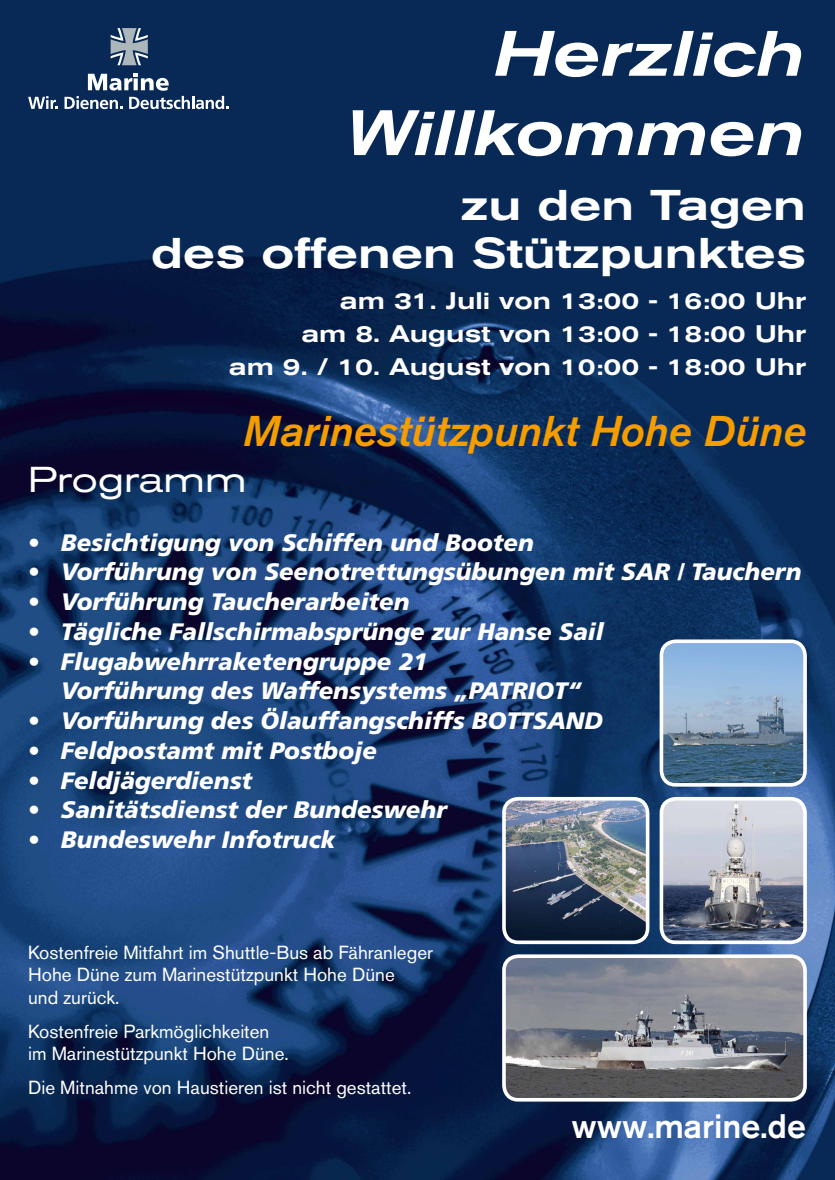
<style>
.page{position:relative;width:835px;height:1180px;background:#fff}
.page>*{position:absolute;margin:0;border:0;box-sizing:border-box;transform-origin:0 0}
.t1{font:italic 500 expanded 63.42px/79.3px "Akzidenz Grotesk BQ";color:#fff;text-align:right}
.t2{font:500 expanded 42.63px/47.6px "Akzidenz Grotesk BQ";color:#fff;text-align:right}
.t3{font:italic 42.63px "Akzidenz Grotesk BQ Med";color:#f59c00}
.t4{font:expanded 35.66px "Akzidenz Grotesk BQ";color:#fff}
.t5{font:500 33.7px "Akzidenz Grotesk BQ";color:#fff}
.t6{font:italic 900 23.8px/29.7px "Frutiger LT Std";color:#fff}
.t7{font:500 expanded 23.8px/32.7px "Akzidenz Grotesk BQ";color:#fff;text-align:right}
.t8{font:18.83px/22.6px "Akzidenz Grotesk BQ";color:#fff}
.s1{font-weight:300;font-style:normal;font-stretch:condensed}
</style>
<div class="page">
<img style="left:0;top:0;width:834px;height:1180px">
<img style="left:661px;top:799px;width:143px;height:143px">
<div style="left:659px;top:797px;width:147px;height:147px;border:4px solid #fff;border-radius:14px"></div>
<img style="left:504px;top:799px;width:143px;height:143px">
<div style="left:502px;top:797px;width:147px;height:147px;border:4px solid #fff;border-radius:14px"></div>
<img style="left:504px;top:956px;width:300px;height:143px">
<div style="left:502px;top:954px;width:304px;height:147px;border:4px solid #fff;border-radius:14px"></div>
<svg style="left:111px;top:28px;width:37px;height:37px"></svg>
<svg style="left:28px;top:96px;width:30px;height:13px"></svg>
<svg style="left:64px;top:73px;width:164px;height:36px"></svg>
<img style="left:661px;top:641px;width:143px;height:144px">
<div style="left:659px;top:639px;width:147px;height:147px;border:4px solid #fff;border-radius:14px"></div>
<h1 class="t1" style="left:347px;top:14px;width:460px">Herzlich<br>Willkommen</h1>
<h2 class="t2" style="left:151px;top:182px;width:656px">zu den Tagen<br>des offenen Stützpunktes</h2>
<p class="t7" style="left:229px;top:285px;width:578px">am 31. Juli von 13:00 - 16:00 Uhr<br>am 8. August von 13:00 - 18:00 Uhr<br>am 9. / 10. August von 10:00 - 18:00 Uhr</p>
<h2 class="t3" style="left:243px;top:407px;width:564px">Marinestützpunkt Hohe Düne</h2>
<h3 class="t4" style="left:28px;top:459px;width:220px">Programm</h3>
<p class="t6" style="left:28px;top:527px;width:507px"><span class="s1">•</span> Besichtigung von Schiffen und Booten</p>
<p class="t6" style="left:28px;top:557px;width:775px"><span class="s1">•</span> Vorführung von Seenotrettungsübungen mit SAR / Tauchern</p>
<p class="t6" style="left:28px;top:587px;width:383px"><span class="s1">•</span> Vorführung Taucherarbeiten</p>
<p class="t6" style="left:28px;top:617px;width:577px"><span class="s1">•</span> Tägliche Fallschirmabsprünge zur Hanse Sail</p>
<p class="t6" style="left:61px;top:646px;width:522px;text-indent:-33px"><span class="s1">•</span> Flugabwehrraketengruppe 21<br>Vorführung des Waffensystems „PATRIOT“</p>
<p class="t6" style="left:28px;top:706px;width:576px"><span class="s1">•</span> Vorführung des Ölauffangschiffs BOTTSAND</p>
<p class="t6" style="left:28px;top:735px;width:350px"><span class="s1">•</span> Feldpostamt mit Postboje</p>
<p class="t6" style="left:28px;top:765px;width:225px"><span class="s1">•</span> Feldjägerdienst</p>
<p class="t6" style="left:28px;top:795px;width:420px"><span class="s1">•</span> Sanitätsdienst der Bundeswehr</p>
<p class="t6" style="left:28px;top:825px;width:308px"><span class="s1">•</span> Bundeswehr Infotruck</p>
<p class="t8" style="left:28px;top:940px;width:406px">Kostenfreie Mitfahrt im Shuttle-Bus ab Fähranleger<br>Hohe Düne zum Marinestützpunkt Hohe Düne<br>und zurück.</p>
<p class="t8" style="left:28px;top:1019px;width:262px">Kostenfreie Parkmöglichkeiten im Marinestützpunkt Hohe Düne.</p>
<p class="t8" style="left:28px;top:1076px;width:384px">Die Mitnahme von Haustieren ist nicht gestattet.</p>
<h3 class="t5" style="left:571px;top:1105px;width:236px">www.marine.de</h3>
</div>
